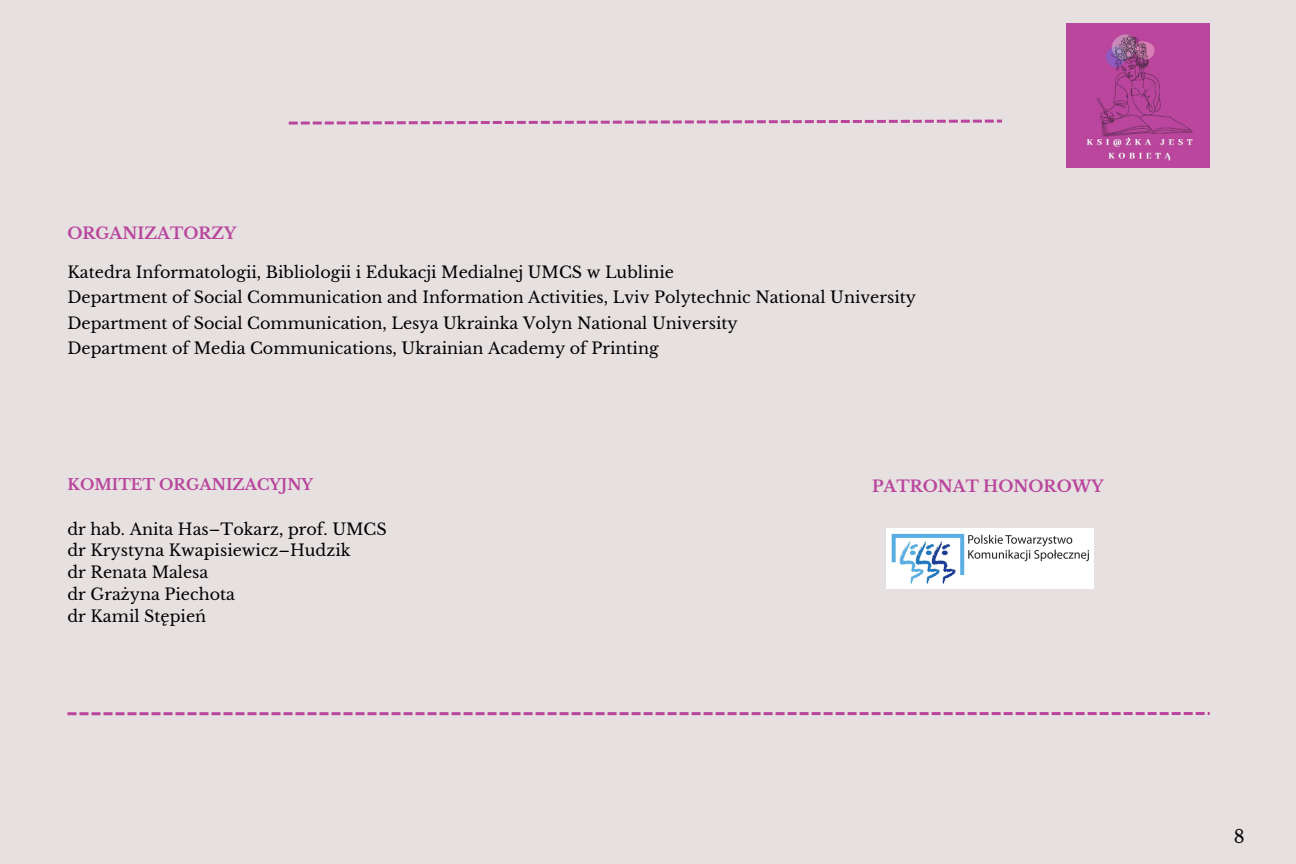
<style>
.page{position:relative;width:1296px;height:864px;background:#e6e0e0}
.page>*{position:absolute;margin:0;border:0;box-sizing:border-box;transform-origin:0 0}
.t1{font:18px "Libre Baskerville";color:#000}
.t2{font:16px "Libre Baskerville";color:#000}
.t3{font:700 16px "Libre Baskerville";color:#b9459d}
.t4{font:700 15.2px "Libre Baskerville";color:#b9459d}
</style>
<div class="page">
<img style="left:1066px;top:24px;width:143px;height:143px">
<svg style="left:289px;top:120px;width:713px;height:5px"></svg>
<svg style="left:67px;top:712px;width:1143px;height:3px"></svg>
<img style="left:887px;top:529px;width:207px;height:60px">
<p class="t3" style="left:67px;top:224px;width:170px">ORGANIZATORZY</p>
<p class="t2" style="left:67px;top:262px;width:608px">Katedra Informatologii, Bibliologii i Edukacji Medialnej UMCS w Lublinie</p>
<p class="t2" style="left:67px;top:288px;width:850px">Department of Social Communication and Information Activities, Lviv Polytechnic National University</p>
<p class="t2" style="left:67px;top:313px;width:672px">Department of Social Communication, Lesya Ukrainka Volyn National University</p>
<p class="t2" style="left:67px;top:339px;width:593px">Department of Media Communications, Ukrainian Academy of Printing</p>
<p class="t4" style="left:67px;top:476px;width:247px">KOMITET ORGANIZACYJNY</p>
<p class="t2" style="left:67px;top:519px;width:321px">dr hab. Anita Has–Tokarz, prof. UMCS</p>
<p class="t2" style="left:67px;top:541px;width:285px">dr Krystyna Kwapisiewicz–Hudzik</p>
<p class="t2" style="left:67px;top:563px;width:142px">dr Renata Malesa</p>
<p class="t2" style="left:67px;top:584px;width:169px">dr Grażyna Piechota</p>
<p class="t2" style="left:67px;top:606px;width:140px">dr Kamil Stępień</p>
<p class="t3" style="left:872px;top:476px;width:233px">PATRONAT HONOROWY</p>
<p class="t1" style="left:1234px;top:826px;width:12px">8</p>
</div>
